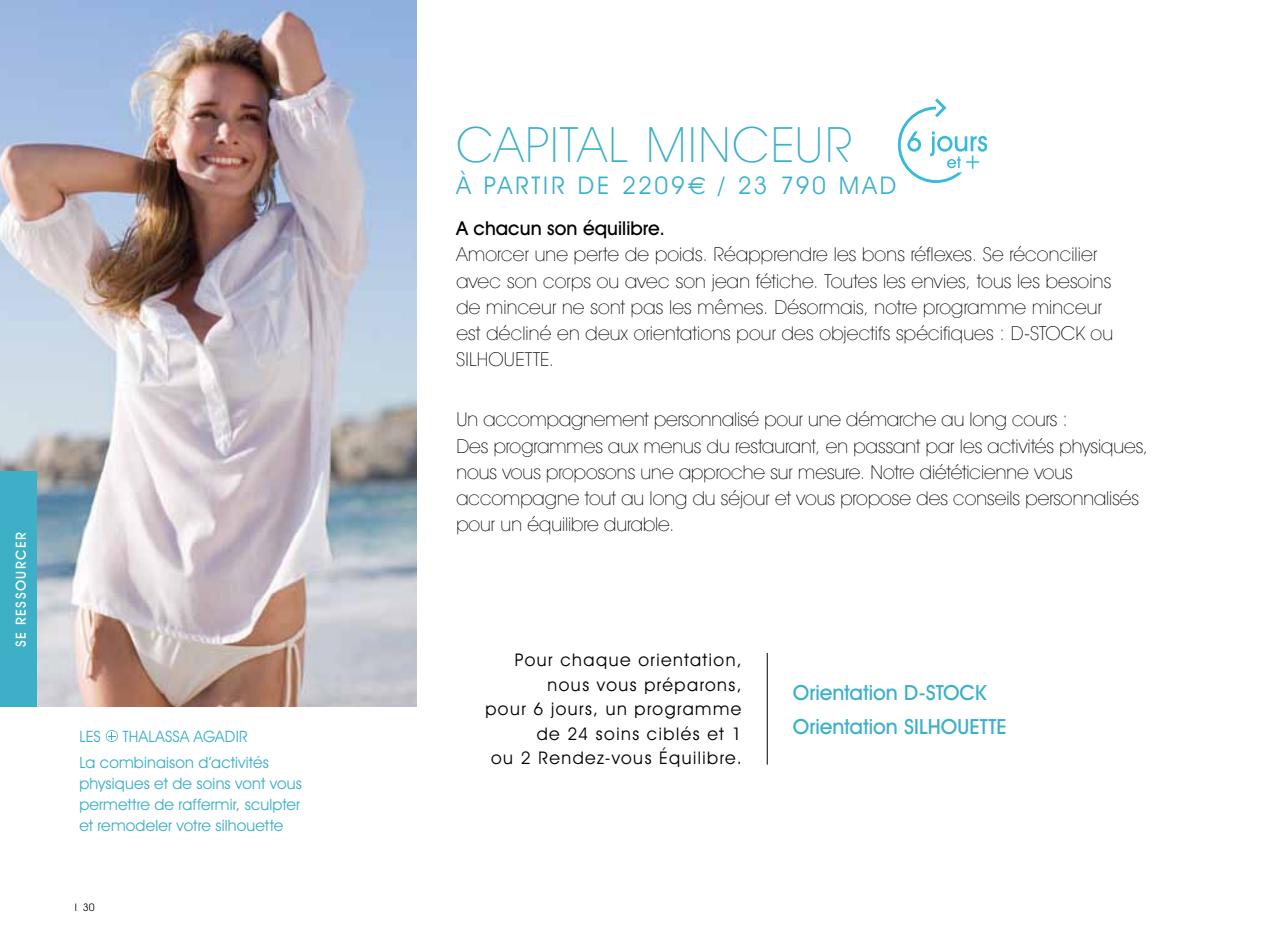
<style>
.page{position:relative;width:1265px;height:943px;background:#fff}
.page>*{position:absolute;margin:0;border:0;box-sizing:border-box;transform-origin:0 0}
.t1{font:200 49px "Avant Garde IT Cby BT";letter-spacing:.03em;color:#3db0c8}
.t2{font:24.5px "Avant Garde IT Cby BT";letter-spacing:.11em;color:#3db0c8}
.t3{font:500 21px/33.8px "Avant Garde IT Cby BT";color:#3db0c8}
.t4{font:200 19.25px/26.2px "Avant Garde IT Cby BT";letter-spacing:.005em;color:#000}
.t5{font:500 19.25px "Avant Garde IT Cby BT";color:#000}
.t6{font:17.5px/24.5px "Avant Garde IT Cby BT";letter-spacing:.085em;color:#000;text-align:right}
.t7{font:15.75px/21px "Avant Garde IT Cby BT";letter-spacing:.01em;color:#3db0c8}
.t8{font:500 14px "Avant Garde IT Cby BT";letter-spacing:.105em;color:#fff}
.t9{font:10.5px "Avant Garde IT Cby BT";color:#000}
.s1{font-family:"Euro Sans"}
</style>
<div class="page">
<svg style="left:106px;top:730px;width:12px;height:12px"></svg>
<hr style="left:767px;top:653px;width:1px;height:111px;background:#000">
<img style="left:0;top:0;width:417px;height:706px">
<div style="left:0;top:471px;width:36px;height:236px;background:#3db0c8"></div>
<svg style="left:898px;top:98px;width:89px;height:85px"></svg>
<p class="t8" style="left:12px;top:647px;width:117px;rotate:-90deg">SE RESSOURCER</p>
<p class="t7" style="left:79px;top:723px;width:191px;line-height:25.9px;text-indent:44px">THALASSA AGADIR<br>La combinaison d’activités</p>
<p class="t7" style="left:79px;top:772px;width:224px;text-align:justify">physiques et de soins vont vous permettre de raffermir, sculpter et remodeler votre silhouette</p>
<p class="t7" style="left:79px;top:725px;width:23px">LES</p>
<p class="t9" style="left:75px;top:901px;width:22px">I 30</p>
<h1 class="t1" style="left:456px;top:114px;width:397px">CAPITAL MINCEUR</h1>
<p class="t2" style="left:456px;top:170px;width:441px">À PARTIR DE 2209<span class="s1">€</span> / 23 790 MAD</p>
<p class="t5" style="left:456px;top:216px;width:210px">A chacun son équilibre.</p>
<p class="t4" style="left:456px;top:241px;width:658px">Amorcer une perte de poids. Réapprendre les bons réflexes. Se réconcilier avec son corps ou avec son jean fétiche. Toutes les envies, tous les besoins de minceur ne sont pas les mêmes. Désormais, notre programme minceur est décliné en deux orientations pour des objectifs spécifiques : D-Stock ou SILHOUETTE.</p>
<p class="t4" style="left:456px;top:406px;width:693px">Un accompagnement personnalisé pour une démarche au long cours :<br>Des programmes aux menus du restaurant, en passant par les activités physiques, nous vous proposons une approche sur mesure. Notre diététicienne vous accompagne tout au long du séjour et vous propose des conseils personnalisés pour un équilibre durable.</p>
<p class="t6" style="left:485px;top:647px;width:258px">Pour chaque orientation, nous vous préparons,<br>pour 6 jours, un programme de 24 soins ciblés et 1<br>ou 2 Rendez-vous équilibre.</p>
<p class="t3" style="left:793px;top:675px;width:215px">Orientation D-STOCK<br>Orientation SILHOUETTE</p>
</div>
